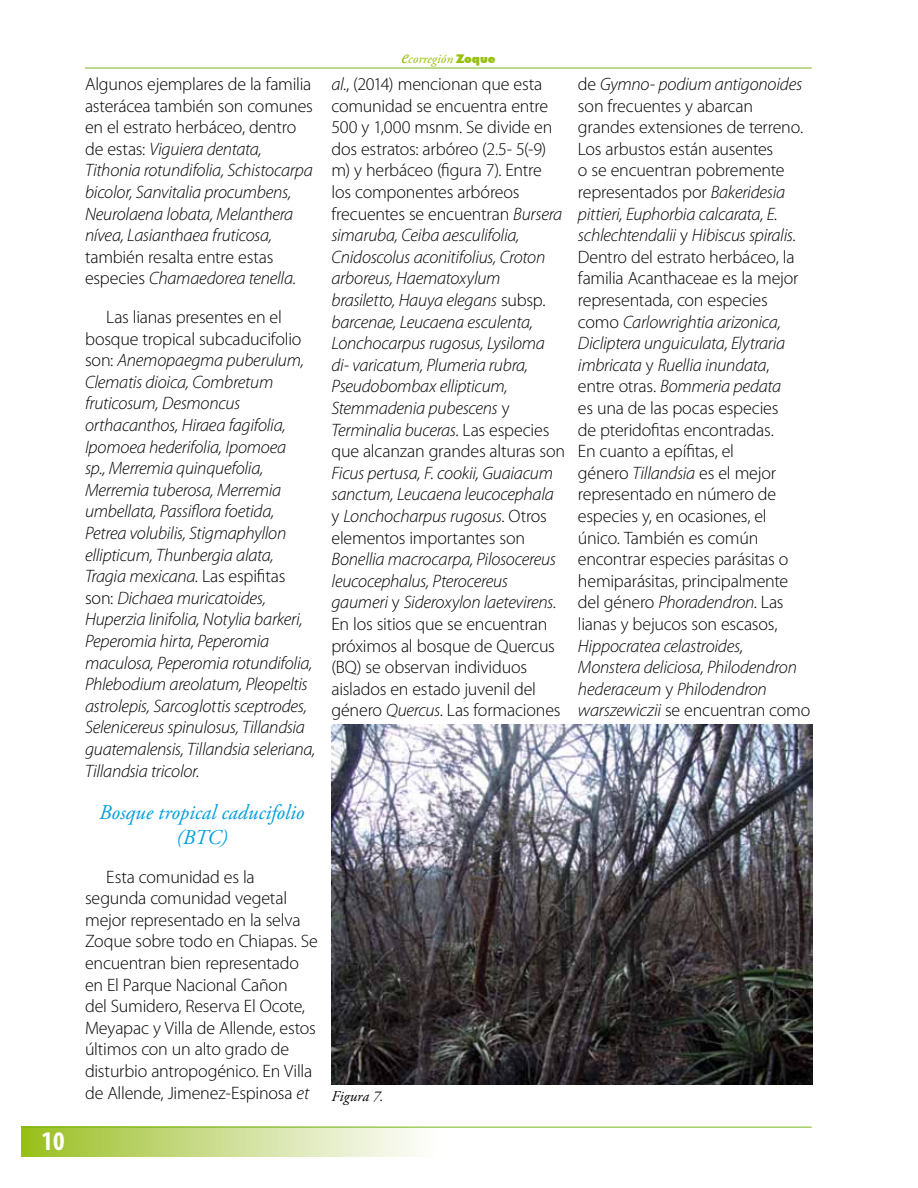
<style>
.page{position:relative;width:918px;height:1188px;background:#fff}
.page>*{position:absolute;margin:0;border:0;box-sizing:border-box;transform-origin:0 0}
.t1{font:700 condensed 27px "Myriad Pro";color:#fff}
.t2{font:italic 21px/25.2px "Adobe Garamond Pro";color:#009ee0;text-align:center}
.t3{font:italic 300 18px/21.6px "Myriad Pro";letter-spacing:-.015em;color:#000}
.t4{font:300 18px/21.6px "Myriad Pro";letter-spacing:-.015em;color:#000}
.t5{font:italic 15px "Adobe Garamond Pro";letter-spacing:.01em;color:#000}
.t6{font:italic 13.5px "Adobe Garamond Pro";color:#97bf0d}
.s1{font-style:normal}
.s2{font-style:italic}
.s3{font-size:21px}
.s4{font-family:"Futura BT";font-weight:900;font-style:normal;font-size:12px}
</style>
<div class="page">
<div style="left:21px;top:1127px;width:421px;height:30px;background:linear-gradient(to right,#9bbf24,#fff)"></div>
<hr style="left:85px;top:68px;width:727px;height:1px;background:#7ab51d">
<hr style="left:21px;top:1127px;width:791px;height:1px;background:#7ab51d">
<img style="left:332px;top:724px;width:480px;height:360px">
<h1 class="t1" style="left:42px;top:1126px;width:25px">10</h1>
<p class="t3" style="left:85px;top:74px;width:229px"><span class="s1">Algunos ejemplares de la familia asterácea también son comunes en el estrato herbáceo, dentro de estas:</span> Viguiera dentata,<br>Tithonia rotundifolia, Schistocarpa bicolor, Sanvitalia procumbens,<br>Neurolaena lobata, Melanthera nívea, Lasianthaea fruticosa,</p>
<p class="t4" style="left:85px;top:246px;width:212px">también resalta entre estas especies <span class="s2">Chamaedorea tenella</span>.</p>
<p class="t3" style="left:85px;top:307px;width:232px;text-indent:21px"><span class="s1">Las lianas presentes en el bosque tropical subcaducifolio son:</span> Anemopaegma puberulum,<br>Clematis dioica, Combretum fruticosum, Desmoncus orthacanthos, Hiraea fagifolia,<br>Ipomoea hederifolia, Ipomoea<br>sp., Merremia quinquefolia,<br>Merremia tuberosa, Merremia umbellata, Passiflora foetida,<br>Petrea volubilis, Stigmaphyllon ellipticum, Thunbergia alata,<br>Tragia mexicana<span class="s1">. Las espifitas son:</span> Dichaea muricatoides,<br>Huperzia linifolia, Notylia barkeri,<br>Peperomia hirta, Peperomia maculosa, Peperomia rotundifolia,<br>Phlebodium areolatum, Pleopeltis astrolepis, Sarcoglottis sceptrodes,<br>Selenicereus spinulosus, Tillandsia guatemalensis, Tillandsia seleriana,<br>Tillandsia tricolor<span class="s1">.</span></p>
<p class="t2" style="left:99px;top:800px;width:207px">Bosque tropical caducifolio (BTC)</p>
<p class="t4" style="left:85px;top:866px;width:234px;text-indent:21px">Esta comunidad es la segunda comunidad vegetal mejor representado en la selva<br>Zoque sobre todo en Chiapas. Se encuentran bien representado en El Parque Nacional Cañon<br>del Sumidero, Reserva El Ocote,<br>Meyapac y Villa de Allende, estos últimos con un alto grado de disturbio antropogénico. En Villa de Allende, Jimenez-Espinosa <span class="s2">et</span></p>
<p class="t6" style="left:401px;top:51px;width:96px"><span class="s3">e</span>corregión <span class="s4">Zoque</span></p>
<p class="t3" style="left:332px;top:74px;width:235px">al<span class="s1">., (2014) mencionan que esta comunidad se encuentra entre<br>500 y 1,000 msnm. Se divide en dos estratos: arbóreo (2.5- 5(-9) m) y herbáceo (figura 7). Entre los componentes arbóreos frecuentes se encuentran</span> Bursera simaruba, Ceiba aesculifolia,<br>Cnidoscolus aconitifolius, Croton arboreus, Haematoxylum brasiletto, Hauya elegans <span class="s1">subsp. </span>barcenae, Leucaena esculenta,<br>Lonchocarpus rugosus, Lysiloma di- varicatum, Plumeria rubra,<br>Pseudobombax ellipticum,<br>Stemmadenia pubescens <span class="s1">y<br></span>Terminalia buceras<span class="s1">. Las especies que alcanzan grandes alturas son</span></p>
<p class="t3" style="left:332px;top:463px;width:224px">Ficus pertusa, F. cookii, Guaiacum sanctum, Leucaena leucocephala <span class="s1">y</span> Lonchocharpus rugosus<span class="s1">. Otros elementos importantes son</span></p>
<p class="t4" style="left:332px;top:549px;width:231px"><span class="s2">Bonellia macrocarpa, Pilosocereus leucocephalus, Pterocereus gaumeri</span> y <span class="s2">Sideroxylon laetevirens</span>.<br>En los sitios que se encuentran próximos al bosque de Quercus (BQ) se observan individuos aislados en estado juvenil del género <span class="s2">Quercus</span>. Las formaciones</p>
<p class="t4" style="left:578px;top:74px;width:227px">de <span class="s2">Gymno- podium antigonoides </span>son frecuentes y abarcan grandes extensiones de terreno.<br>Los arbustos están ausentes<br>o se encuentran pobremente representados por <span class="s2">Bakeridesia pittieri, Euphorbia calcarata, E. schlechtendalii</span> y <span class="s2">Hibiscus spiralis</span>.<br>Dentro del estrato herbáceo, la familia Acanthaceae es la mejor representada, con especies como <span class="s2">Carlowrightia arizonica,<br>Dicliptera unguiculata, Elytraria imbricata</span> y <span class="s2">Ruellia inundata</span>, entre otras. <span class="s2">Bommeria pedata<br></span>es una de las pocas especies<br>de pteridofitas encontradas.<br>En cuanto a epífitas, el<br>género <span class="s2">Tillandsia</span> es el mejor representado en número de especies y, en ocasiones, el único. También es común encontrar especies parásitas o hemiparásitas, principalmente del género <span class="s2">Phoradendron</span>. Las lianas y bejucos son escasos,</p>
<p class="t3" style="left:578px;top:635px;width:234px">Hippocratea celastroides,<br>Monstera deliciosa, Philodendron hederaceum <span class="s1">y</span> Philodendron warszewiczii <span class="s1">se encuentran como</span></p>
<p class="t5" style="left:332px;top:1087px;width:53px">Figura 7.</p>
</div>
